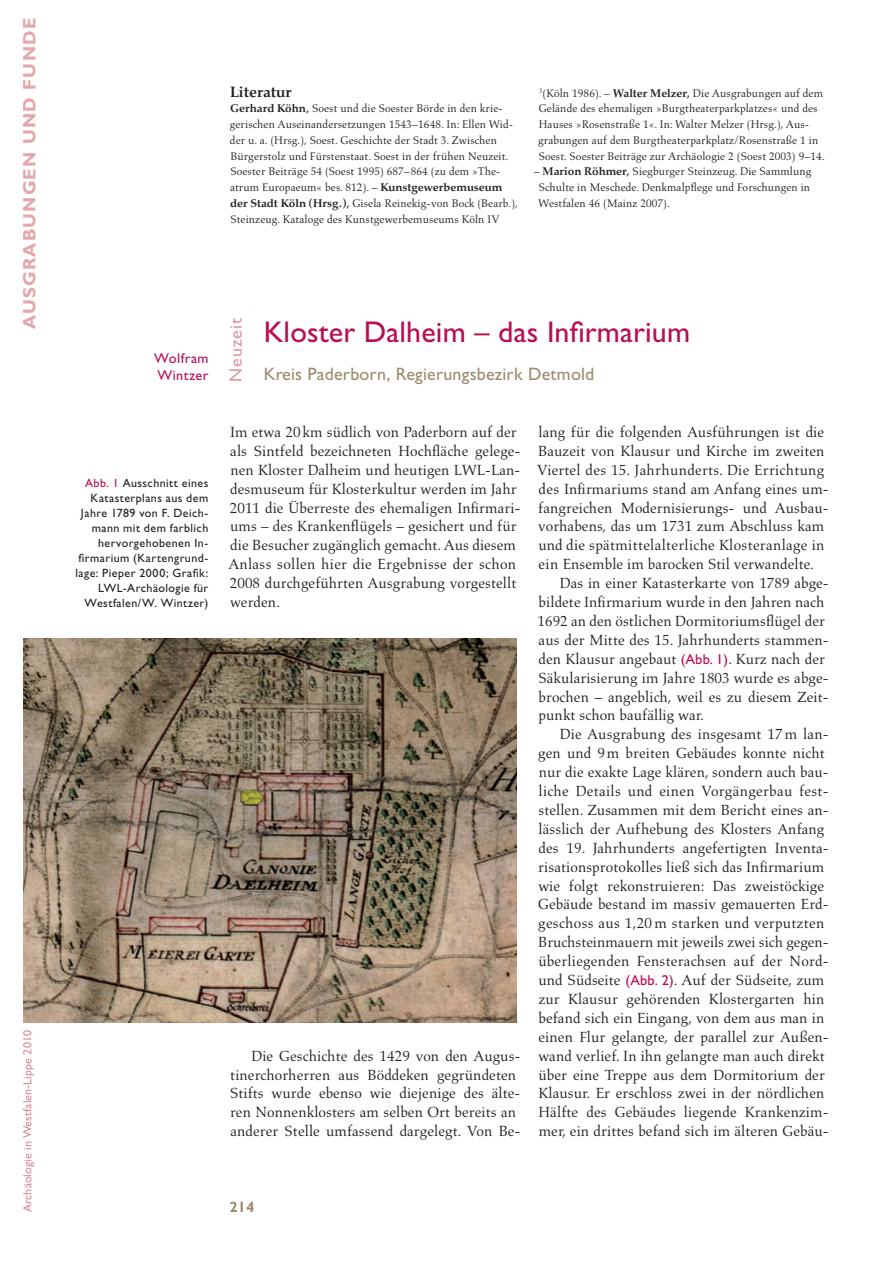
<style>
.page{position:relative;width:893px;height:1263px;background:#fff}
.page>*{position:absolute;margin:0;border:0;box-sizing:border-box;transform-origin:0 0}
.t1{font:30px "Gill Sans Std";letter-spacing:.005em;color:#ba0e51}
.t2{font:18px "Gill Sans Std";letter-spacing:.01em;color:#9c8c6f}
.t3{font:18px "Gill Sans Std Bold 5";letter-spacing:.07em;color:#e3a7ac}
.t4{font:18px "Gill Sans Std";letter-spacing:.05em;color:#df9aa2}
.t5{font:15px/18.9px "Aldus LT Std";letter-spacing:.005em;color:#231f20}
.t6{font:700 15px "Aldus Nova";letter-spacing:.005em;color:#231f20}
.t7{font:700 15px "Gill Sans Std";color:#9c8c6f}
.t8{font:14.25px/17.1px "Gill Sans Std";letter-spacing:.03em;color:#ba0e51}
.t9{font:12px/15px "Gill Sans Std";letter-spacing:.04em;color:#231f20;text-align:right}
.t10{font:12px "Gill Sans Std 5";letter-spacing:.01em;color:#d88a93}
.t11{font:11.25px/15.8px "Aldus LT Std";letter-spacing:.01em;color:#231f20}
.s1{font-family:"Aldus Nova";font-weight:700}
.s2{color:#ba0e51}
.s3{font-family:"Gill Sans Std";font-size:14.4px;color:#ba0e51}
</style>
<div class="page">
<img style="left:23px;top:638px;width:494px;height:385px">
<p class="t3" style="left:19px;top:329px;width:312px;rotate:-90deg">AUSGRABUNGEN UND FUNDE</p>
<p class="t10" style="left:21px;top:1212px;width:184px;rotate:-90deg">Archäologie in Westfalen-Lippe 2010</p>
<p class="t6" style="left:230px;top:83px;width:63px">Literatur</p>
<p class="t11" style="left:230px;top:101px;width:290px"><span class="s1">Gerhard Köhn,</span> Soest und die Soester Börde in den krie&shy;gerischen Auseinandersetzungen 1543–1648. In: Ellen Wid&shy;der u. a. (Hrsg.), Soest. Geschichte der Stadt 3. Zwischen Bürgerstolz und Fürstenstaat. Soest in der frühen Neuzeit.<br>Soester Beiträge 54 (Soest 1995) 687–864 (zu dem »The&shy;atrum Europaeum« bes. 812). – <span class="s1">Kunstgewerbemuseum der Stadt Köln (Hrsg.),</span> Gisela Reinekig-von Bock (Bearb.), Steinzeug. Kataloge des Kunstgewerbemuseums Köln IV</p>
<p class="t11" style="left:538px;top:85px;width:288px"><sup>3</sup>(Köln 1986). – <span class="s1">Walter Melzer,</span> Die Ausgrabungen auf dem Gelände des ehemaligen »Burgtheaterparkplatzes« und des Hauses »Rosenstraße 1«. In: Walter Melzer (Hrsg.), Aus&shy;grabungen auf dem Burgtheaterparkplatz/Rosenstraße 1 in Soest. Soester Beiträge zur Archäologie 2 (Soest 2003) 9–14.</p>
<p class="t11" style="left:538px;top:164px;width:275px;text-align:justify;text-indent:-4px">– <span class="s1">Marion Röhmer,</span> Siegburger Steinzeug. Die Sammlung Schulte in Meschede. Denkmalpflege und Forschungen in Westfalen 46 (Mainz 2007).</p>
<p class="t8" style="left:154px;top:350px;width:56px">Wolfram<br>Wintzer</p>
<p class="t9" style="left:75px;top:475px;width:134px"><span class="s2">Abb. 1</span> Ausschnitt eines<br>Katasterplans aus dem<br>Jahre 1789 von F. Deich&shy;mann mit dem farblich hervorgehobenen In&shy;firmarium (Kartengrund&shy;lage: Pieper 2000; Grafik:<br>LWL-Archäologie für<br>Westfalen/W. Wintzer)</p>
<p class="t4" style="left:225px;top:381px;width:65px;rotate:-90deg">Neuzeit</p>
<h1 class="t1" style="left:264px;top:315px;width:428px">Kloster Dalheim – das Infirmarium</h1>
<p class="t2" style="left:264px;top:364px;width:332px">Kreis Paderborn, Regierungsbezirk Detmold</p>
<p class="t5" style="left:228px;top:423px;width:294px">Im etwa 20 km südlich von Paderborn auf der als Sintfeld bezeichneten Hochfläche gelege&shy;nen Kloster Dalheim und heutigen LWL-Lan&shy;desmuseum für Klosterkultur werden im Jahr 2011 die Überreste des ehemaligen Infirmari&shy;ums – des Krankenflügels – gesichert und für die Besucher zugänglich gemacht. Aus diesem Anlass sollen hier die Ergebnisse der schon 2008 durchgeführten Ausgrabung vorgestellt werden.</p>
<p class="t5" style="left:230px;top:1046px;width:292px;text-indent:21px">Die Geschichte des 1429 von den Augus&shy;tinerchorherren aus Böddeken gegründeten Stifts wurde ebenso wie diejenige des älte&shy;ren Nonnenklosters am selben Ort bereits an anderer Stelle umfassend dargelegt. Von Be-</p>
<p class="t5" style="left:539px;top:423px;width:287px">lang für die folgenden Ausführungen ist die</p>
<p class="t5" style="left:538px;top:442px;width:288px">Bauzeit von Klausur und Kirche im zweiten</p>
<p class="t5" style="left:537px;top:460px;width:289px">Viertel des 15. Jahrhunderts. Die Errichtung</p>
<p class="t5" style="left:539px;top:479px;width:292px">des Infirmariums stand am Anfang eines um-</p>
<p class="t5" style="left:538px;top:498px;width:292px">fangreichen Modernisierungs- und Ausbau-</p>
<p class="t5" style="left:538px;top:517px;width:288px">vorhabens, das um 1731 zum Abschluss kam</p>
<p class="t5" style="left:538px;top:536px;width:288px">und die spätmittelalterliche Klosteranlage in</p>
<p class="t5" style="left:539px;top:555px;width:277px">ein Ensemble im barocken Stil verwandelte.</p>
<p class="t5" style="left:560px;top:574px;width:270px">Das in einer Katasterkarte von 1789 abge-</p>
<p class="t5" style="left:539px;top:593px;width:287px">bildete Infirmarium wurde in den Jahren nach</p>
<p class="t5" style="left:537px;top:612px;width:289px">1692 an den östlichen Dormitoriumsflügel der</p>
<p class="t5" style="left:539px;top:631px;width:292px">aus der Mitte des 15. Jahrhunderts stammen-</p>
<p class="t5" style="left:539px;top:649px;width:288px">den Klausur angebaut <span class="s3">(Abb. 1)</span>. Kurz nach der</p>
<p class="t5" style="left:538px;top:668px;width:292px">Säkularisierung im Jahre 1803 wurde es abge-</p>
<p class="t5" style="left:539px;top:687px;width:292px">brochen – angeblich, weil es zu diesem Zeit-</p>
<p class="t5" style="left:539px;top:706px;width:167px">punkt schon baufällig war.</p>
<p class="t5" style="left:560px;top:725px;width:270px">Die Ausgrabung des insgesamt 17 m lan-</p>
<p class="t5" style="left:538px;top:744px;width:288px">gen und 9m breiten Gebäudes konnte nicht</p>
<p class="t5" style="left:539px;top:763px;width:292px">nur die exakte Lage klären, sondern auch bau-</p>
<p class="t5" style="left:538px;top:782px;width:292px">liche Details und einen Vorgängerbau fest-</p>
<p class="t5" style="left:538px;top:801px;width:292px">stellen. Zusammen mit dem Bericht eines an-</p>
<p class="t5" style="left:538px;top:820px;width:287px">lässlich der Aufhebung des Klosters Anfang</p>
<p class="t5" style="left:538px;top:838px;width:292px">des 19. Jahrhunderts angefertigten Inventa-</p>
<p class="t5" style="left:538px;top:857px;width:288px">risationsprotokolles ließ sich das Infirmarium</p>
<p class="t5" style="left:538px;top:876px;width:287px">wie folgt rekonstruieren: Das zweistöckige</p>
<p class="t5" style="left:538px;top:895px;width:292px">Gebäude bestand im massiv gemauerten Erd-</p>
<p class="t5" style="left:538px;top:914px;width:288px">geschoss aus 1,20 m starken und verputzten</p>
<p class="t5" style="left:538px;top:933px;width:292px">Bruchsteinmauern mit jeweils zwei sich gegen-</p>
<p class="t5" style="left:538px;top:952px;width:292px">überliegenden Fensterachsen auf der Nord-</p>
<p class="t5" style="left:538px;top:971px;width:288px">und Südseite <span class="s3">(Abb. 2)</span>. Auf der Südseite, zum</p>
<p class="t5" style="left:539px;top:990px;width:287px">zur Klausur gehörenden Klostergarten hin</p>
<p class="t5" style="left:539px;top:1009px;width:287px">befand sich ein Eingang, von dem aus man in</p>
<p class="t5" style="left:539px;top:1027px;width:292px">einen Flur gelangte, der parallel zur Außen-</p>
<p class="t5" style="left:538px;top:1046px;width:288px">wand verlief. In ihn gelangte man auch direkt</p>
<p class="t5" style="left:538px;top:1065px;width:288px">über eine Treppe aus dem Dormitorium der</p>
<p class="t5" style="left:538px;top:1084px;width:288px">Klausur. Er erschloss zwei in der nördlichen</p>
<p class="t5" style="left:538px;top:1103px;width:292px">Hälfte des Gebäudes liegende Krankenzim-</p>
<p class="t5" style="left:539px;top:1122px;width:292px">mer, ein drittes befand sich im älteren Gebäu-</p>
<p class="t7" style="left:230px;top:1198px;width:26px">214</p>
</div>
